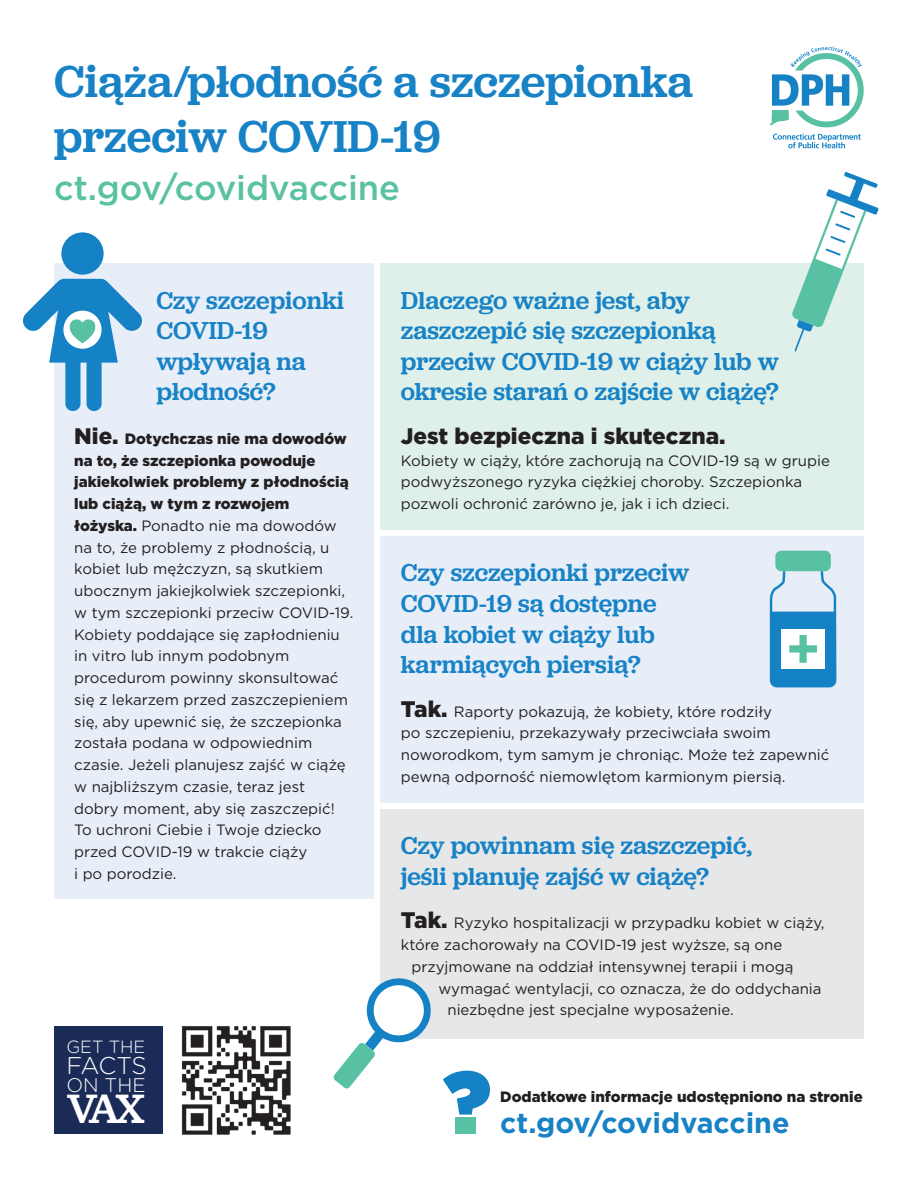
<style>
.page{position:relative;width:918px;height:1188px;background:#fff}
.page>*{position:absolute;margin:0;border:0;box-sizing:border-box;transform-origin:0 0}
.t1{font:500 46.5px/55.8px "Jubilat";color:#1782c5}
.t2{font:500 42.6px "Jubilat";color:#fff}
.t3{font:500 34.5px "Gotham";color:#5ac1a3}
.t4{font:700 28.5px "Gotham";color:#1782c5}
.t5{font:500 25.5px/30.6px "Jubilat";color:#1782c5}
.t6{font:300 24.15px "Gotham";letter-spacing:-.03em;color:#fff}
.t7{font:900 22.5px "Gotham";color:#231f20}
.t8{font:300 19.65px "Gotham";color:#fff}
.t9{font:300 17.7px "Gotham";color:#fff}
.t10{font:15px/21.8px "Gotham";color:#231f20}
.t11{font:900 15px "Gotham";color:#231f20}
.s1{font-weight:900;font-size:22.5px}
.s2{font-weight:900}
</style>
<div class="page">
<svg style="left:773px;top:133px;width:88px;height:15px"></svg>
<svg style="left:770px;top:46px;width:94px;height:81px"></svg>
<div style="left:54px;top:1026px;width:108px;height:108px;background:#1b2b57"></div>
<img style="left:181px;top:1026px;width:110px;height:109px">
<svg style="left:443px;top:1071px;width:47px;height:44px"></svg>
<div style="left:455px;top:1118px;width:21px;height:16px;background:#59c1a3"></div>
<div style="left:54px;top:263px;width:320px;height:636px;background:#e7eef8"></div>
<div style="left:381px;top:536px;width:483px;height:266px;background:#e7eef8"></div>
<div style="left:775px;top:551px;width:56px;height:20px;background:#59c1a3;border-radius:6px"></div>
<svg style="left:770px;top:571px;width:66px;height:116px"></svg>
<div style="left:381px;top:809px;width:483px;height:230px;background:#e6e7e9"></div>
<svg style="left:333px;top:974px;width:98px;height:115px"></svg>
<div style="left:381px;top:263px;width:483px;height:266px;background:#def0e9"></div>
<svg style="left:792px;top:172px;width:87px;height:180px"></svg>
<div style="left:61px;top:232px;width:43px;height:43px;background:#1582c5;border-radius:50%"></div>
<svg style="left:23px;top:279px;width:119px;height:132px"></svg>
<h1 class="t1" style="left:54px;top:52px;width:641px">Ciąża/płodność a szczepionka przeciw COVID-19</h1>
<h3 class="t3" style="left:54px;top:165px;width:348px">ct.gov/covidvaccine</h3>
<h3 class="t5" style="left:156px;top:284px;width:189px">Czy szczepionki<br>COVID-19 wpływają na płodność?</h3>
<p class="t10" style="left:74px;top:427px;width:281px"><span class="s1">Nie.</span> <span class="s2">Dotychczas nie ma dowodów na to, że szczepionka powoduje jakiekolwiek problemy z płodnością lub ciążą, w tym z rozwojem łożyska.</span> Ponadto nie ma dowodów na to, że problemy z płodnością, u kobiet lub mężczyzn, są skutkiem ubocznym jakiejkolwiek szczepionki, w tym szczepionki przeciw COVID-19.<br>Kobiety poddające się zapłodnieniu in vitro lub innym podobnym procedurom powinny skonsultować się z lekarzem przed zaszczepieniem się, aby upewnić się, że szczepionka została podana w odpowiednim czasie. Jeżeli planujesz zajść w ciążę w najbliższym czasie, teraz jest<br>dobry moment, aby się zaszczepić!<br>To uchroni Ciebie i Twoje dziecko przed COVID-19 w trakcie ciąży<br>i po porodzie.</p>
<h3 class="t5" style="left:401px;top:284px;width:379px">Dlaczego ważne jest, aby zaszczepić się szczepionką przeciw COVID-19 w ciąży lub w okresie starań o zajście w ciążę?</h3>
<h3 class="t7" style="left:401px;top:420px;width:326px">Jest bezpieczna i skuteczna.</h3>
<p class="t10" style="left:401px;top:449px;width:430px">Kobiety w ciąży, które zachorują na COVID-19 są w grupie podwyższonego ryzyka ciężkiej choroby. Szczepionka pozwoli ochronić zarówno je, jak i ich dzieci.</p>
<h3 class="t5" style="left:401px;top:557px;width:290px">Czy szczepionki przeciw<br>COVID-19 są dostępne dla kobiet w ciąży lub karmiących piersią?</h3>
<p class="t10" style="left:401px;top:700px;width:430px"><span class="s1">Tak.</span> Raporty pokazują, że kobiety, które rodziły<br>po szczepieniu, przekazywały przeciwciała swoim noworodkom, tym samym je chroniąc. Może też zapewnić pewną odporność niemowlętom karmionym piersią.</p>
<h3 class="t5" style="left:401px;top:830px;width:353px">Czy powinnam się zaszczepić, jeśli planuję zajść w ciążę?</h3>
<p class="t10" style="left:401px;top:912px;width:425px"><span class="s1">Tak.</span> Ryzyko hospitalizacji w przypadku kobiet w ciąży,</p>
<p class="t10" style="left:401px;top:934px;width:383px">które zachorowały na COVID-19 jest wyższe, są one</p>
<p class="t10" style="left:411px;top:955px;width:383px">przyjmowane na oddział intensywnej terapii i mogą</p>
<p class="t10" style="left:438px;top:977px;width:385px">wymagać wentylacji, co oznacza, że do oddychania</p>
<p class="t10" style="left:447px;top:999px;width:288px">niezbędne jest specjalne wyposażenie.</p>
<p class="t9" style="left:66px;top:1035px;width:81px">GET THE</p>
<h3 class="t6" style="left:66px;top:1050px;width:82px">FACTS</h3>
<h3 class="t8" style="left:66px;top:1073px;width:81px">ON THE</h3>
<h2 class="t2" style="left:66px;top:1081px;width:80px">VAX</h2>
<p class="t11" style="left:500px;top:1086px;width:364px">Dodatkowe informacje udostępniono na stronie</p>
<h3 class="t4" style="left:500px;top:1106px;width:291px">ct.gov/covidvaccine</h3>
</div>
